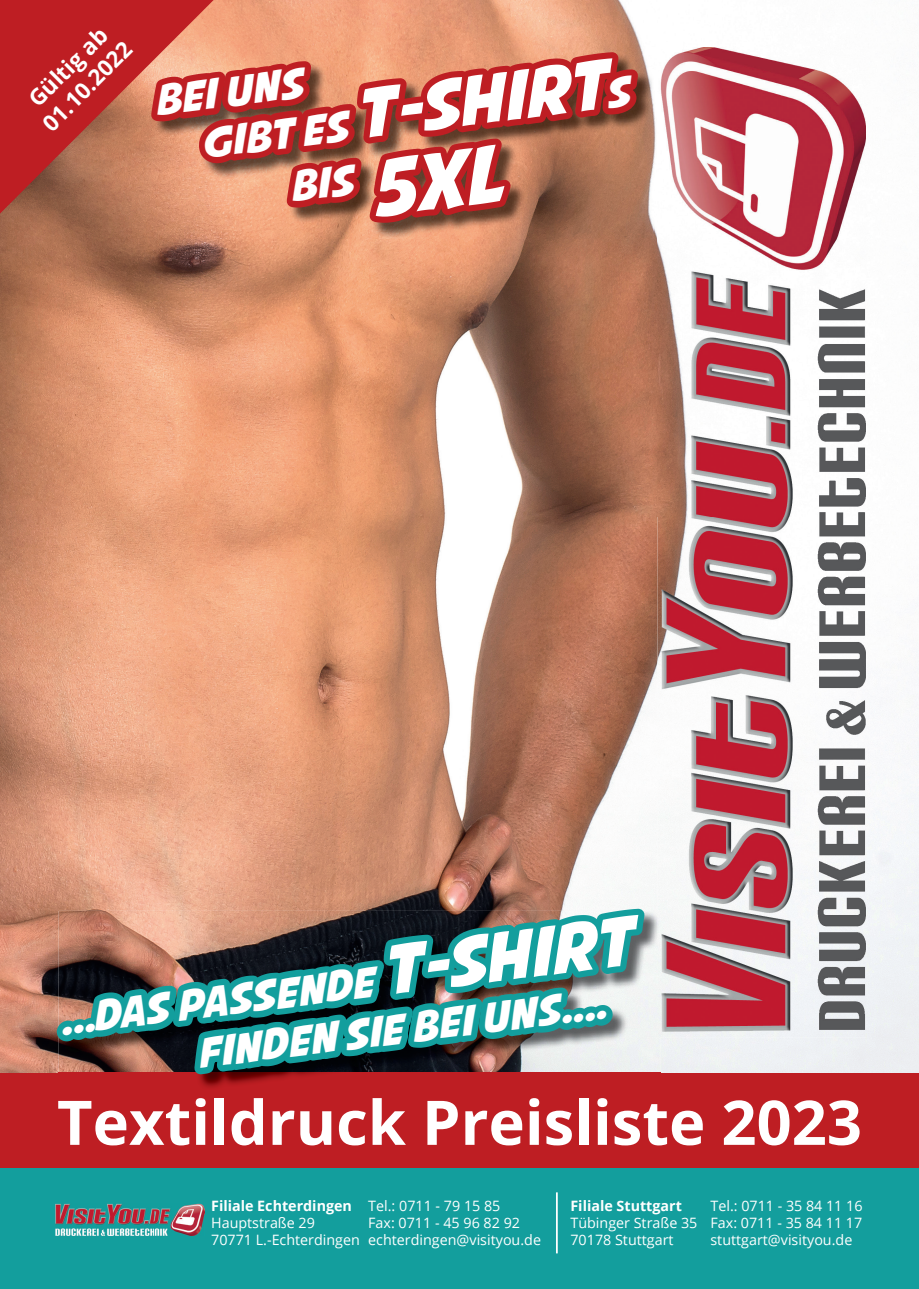
<style>
.page{position:relative;width:919px;height:1289px;background:#fff}
.page>*{position:absolute;margin:0;border:0;box-sizing:border-box;transform-origin:0 0}
.t1{font:700 61.5px "Open Sans";color:#fff}
.t2{font:41.25px/49.5px "Avengeance Mightiest Avenger";color:#fff}
.t3{font:700 22.5px/27px "Open Sans";color:#fff;text-align:center}
.t4{font:14.25px/17.1px "Open Sans";color:#fff}
.t5{font:700 14.25px "Open Sans";color:#fff}
.s1{font-size:67.5px}
.s2{font-size:78px}
.s3{font-size:67.35px}
</style>
<div class="page">
<img style="left:0;top:103px;width:918px;height:969px">
<div style="left:0;top:1072px;width:918px;height:96px;background:#be1e23"></div>
<div style="left:0;top:1168px;width:918px;height:120px;background:#139e9d"></div>
<img style="left:657px;top:47px;width:208px;height:990px">
<img style="left:657px;top:910px;width:3px;height:127px">
<svg style="left:46px;top:667px;width:607px;height:587px"></svg>
<svg style="left:0;top:0;width:645px;height:332px;background:#c16751"></svg>
<h3 class="t3" style="left:17px;top:98px;width:117px;rotate:-45deg">Gültig ab<br>01.10.2022</h3>
<h2 class="t2" style="left:192px;top:75px;width:432px;line-height:48px;text-indent:-41px;rotate:-7deg">Bei uns<br>gibt es <span class="s1">T-Shirt</span>s</h2>
<h2 class="t2" style="left:286px;top:165px;width:213px;rotate:-7deg">bis <span class="s2">5XL</span></h2>
<h2 class="t2" style="left:188px;top:982px;width:445px;text-indent:-132px;rotate:-7deg">...das passende <span class="s3">T-Shirt </span>finden sie bei uns....</h2>
<h1 class="t1" style="left:57px;top:1079px;width:806px">Textildruck Preisliste 2023</h1>
<p class="t5" style="left:211px;top:1195px;width:142px">Filiale Echterdingen</p>
<p class="t4" style="left:211px;top:1213px;width:150px">Hauptstraße 29<br>70771 L.-Echterdingen</p>
<p class="t4" style="left:368px;top:1196px;width:174px">Tel.: 0711 - 79 15 85<br>Fax: 0711 - 45 96 82 92 echterdingen@visityou.de</p>
<p class="t5" style="left:570px;top:1195px;width:113px">Filiale Stuttgart</p>
<p class="t4" style="left:570px;top:1213px;width:128px">Tübinger Straße 35<br>70178 Stuttgart</p>
<p class="t4" style="left:710px;top:1196px;width:153px;text-align:justify">Tel.: 0711 - 35 84 11 16<br>Fax: 0711 - 35 84 11 17 stuttgart@visityou.de</p>
</div>
